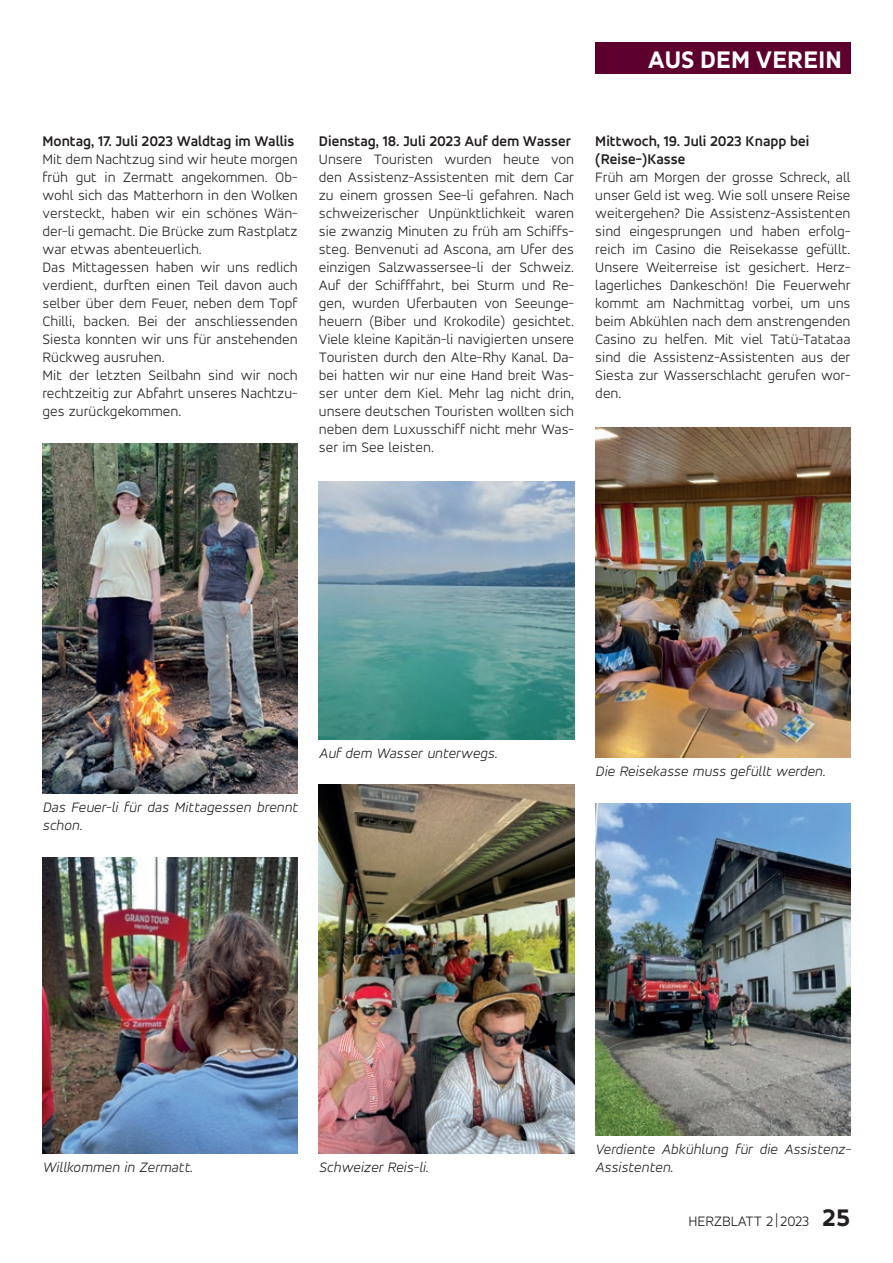
<style>
.page{position:relative;width:893px;height:1263px;background:#fff}
.page>*{position:absolute;margin:0;border:0;box-sizing:border-box;transform-origin:0 0}
.t1{font:800 25.5px "Accord Alternate";color:#fff}
.t2{font:300 15px/18px "Accord Alternate";color:#231f20;text-align:justify}
.t3{font:italic 300 15px/18px "Accord Alternate";color:#231f20}
.t4{font:700 15px/18px "Accord Alternate";color:#231f20}
.s1{font-weight:800;font-size:25.5px}
</style>
<div class="page">
<div style="left:595px;top:43px;width:255px;height:31px;background:#5d002e"></div>
<img style="left:319px;top:784px;width:255px;height:370px">
<img style="left:319px;top:481px;width:255px;height:259px">
<img style="left:595px;top:427px;width:255px;height:331px">
<img style="left:43px;top:857px;width:255px;height:297px">
<img style="left:43px;top:443px;width:255px;height:351px">
<img style="left:595px;top:803px;width:255px;height:333px">
<h1 class="t1" style="left:648px;top:44px;width:196px">AUS DEM VEREIN</h1>
<p class="t4" style="left:43px;top:131px;width:253px">Montag, 17. Juli 2023 Waldtag im Wallis</p>
<p class="t2" style="left:43px;top:149px;width:257px;text-align:left">Mit dem Nachtzug sind wir heute morgen früh gut in Zermatt angekommen. Ob&shy;wohl sich das Matterhorn in den Wolken versteckt, haben wir ein schönes Wän&shy;der-li gemacht. Die Brücke zum Rastplatz war etwas abenteuerlich.<br>Das Mittagessen haben wir uns redlich verdient, durften einen Teil davon auch selber über dem Feuer, neben dem Topf Chilli, backen. Bei der anschliessenden Siesta konnten wir uns für anstehenden Rückweg ausruhen.<br>Mit der letzten Seilbahn sind wir noch rechtzeitig zur Abfahrt unseres Nachtzu&shy;ges zurückgekommen.</p>
<p class="t4" style="left:319px;top:131px;width:254px">Dienstag, 18. Juli 2023 Auf dem Wasser</p>
<p class="t2" style="left:319px;top:149px;width:257px">Unsere Touristen wurden heute von den Assistenz-Assistenten mit dem Car zu einem grossen See-li gefahren. Nach schweizerischer Unpünktlichkeit waren sie zwanzig Minuten zu früh am Schiffs&shy;steg. Benvenuti ad Ascona, am Ufer des einzigen Salzwassersee-li der Schweiz.<br>Auf der Schifffahrt, bei Sturm und Re&shy;gen, wurden Uferbauten von Seeunge&shy;heuern (Biber und Krokodile) gesichtet.<br>Viele kleine Kapitän-li navigierten unsere Touristen durch den Alte-Rhy Kanal. Da&shy;bei hatten wir nur eine Hand breit Was&shy;ser unter dem Kiel. Mehr lag nicht drin, unsere deutschen Touristen wollten sich neben dem Luxusschiff nicht mehr Was&shy;ser im See leisten.</p>
<p class="t4" style="left:595px;top:131px;width:216px">Mittwoch, 19. Juli 2023 Knapp bei (Reise-)Kasse</p>
<p class="t2" style="left:595px;top:167px;width:257px">Früh am Morgen der grosse Schreck, all unser Geld ist weg. Wie soll unsere Reise weitergehen? Die Assistenz-Assistenten sind eingesprungen und haben erfolg&shy;reich im Casino die Reisekasse gefüllt.<br>Unsere Weiterreise ist gesichert. Herz&shy;lagerliches Dankeschön! Die Feuerwehr kommt am Nachmittag vorbei, um uns beim Abkühlen nach dem anstrengenden Casino zu helfen. Mit viel Tatü-Tatataa sind die Assistenz-Assistenten aus der Siesta zur Wasserschlacht gerufen wor&shy;den.</p>
<p class="t3" style="left:43px;top:797px;width:257px">Das Feuer-li für das Mittagessen brennt schon.</p>
<p class="t3" style="left:319px;top:743px;width:180px">Auf dem Wasser unterwegs.</p>
<p class="t3" style="left:595px;top:761px;width:232px">Die Reisekasse muss gefüllt werden.</p>
<p class="t3" style="left:43px;top:1157px;width:152px">Willkommen in Zermatt.</p>
<p class="t3" style="left:319px;top:1157px;width:111px">Schweizer Reis-li.</p>
<p class="t3" style="left:595px;top:1139px;width:254px">Verdiente Abkühlung für die Assistenz-<br>Assistenten.</p>
<p class="t2" style="left:688px;top:1211px;width:164px">HERZBLATT 2 | 2023 <span class="s1">25</span></p>
</div>
